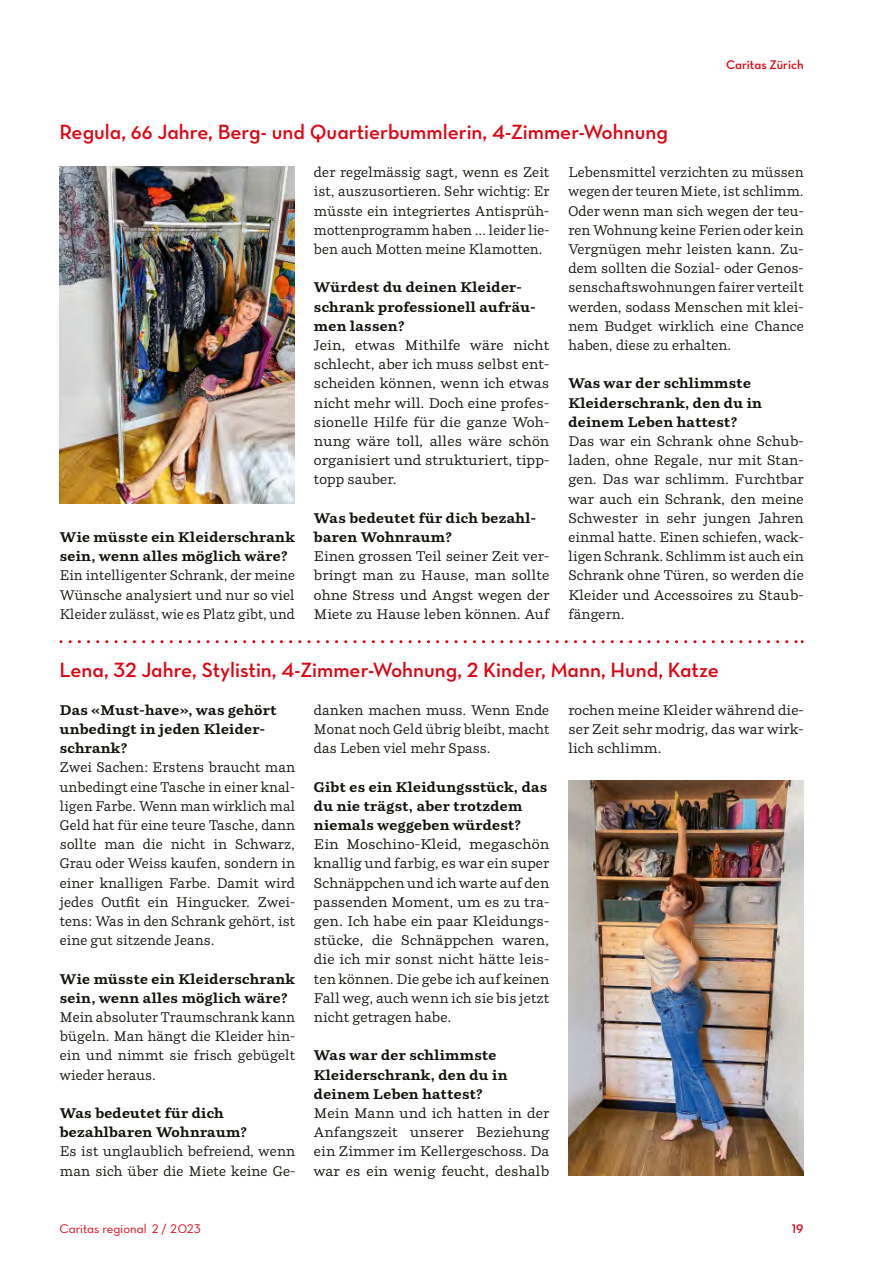
<style>
.page{position:relative;width:893px;height:1263px;background:#fff}
.page>*{position:absolute;margin:0;border:0;box-sizing:border-box;transform-origin:0 0}
.t1{font:21px "Neutraface Text Demi Alt";color:#de0411}
.t2{font:13.8px/19.2px "Parry Pro";letter-spacing:.01em;color:#12120d;text-align:justify}
.t3{font:700 13.8px/19.2px "Parry Pro";letter-spacing:.02em;color:#12120d}
.t4{font:13.8px/19.2px "Parry Pro";letter-spacing:.01em;color:#12120d;text-align:justify;scale:1.05 1}
.t5{font:12.75px "Neutraface Text Book Alt";color:#de0411}
.t6{font:12.75px "Neutraface Text Demi Alt";color:#de0411}
</style>
<div class="page">
<img style="left:60px;top:167px;width:235px;height:337px">
<svg style="left:70px;top:640px;width:733px;height:3px"></svg>
<img style="left:568px;top:780px;width:236px;height:395px">
<h1 class="t1" style="left:60px;top:119px;width:610px">Regula, 66 Jahre, Berg- und Quartierbummlerin, 4-Zimmer-Wohnung</h1>
<p class="t6" style="left:726px;top:57px;width:79px">Caritas Zürich</p>
<p class="t3" style="left:60px;top:527px;width:236px">Wie müsste ein Kleiderschrank sein, wenn alles möglich wäre?</p>
<p class="t2" style="left:60px;top:566px;width:236px">Ein intelligenter Schrank, der meine Wünsche analysiert und nur so viel Kleider zulässt, wie es Platz gibt, und</p>
<p class="t2" style="left:314px;top:163px;width:237px">der regelmässig sagt, wenn es Zeit ist, auszusortieren. Sehr wichtig: Er müsste ein integriertes Antisprüh&shy;mottenprogramm haben … leider lie&shy;ben auch Motten meine Klamotten.</p>
<p class="t3" style="left:314px;top:278px;width:223px">Würdest du deinen Kleider&shy;schrank professionell aufräu&shy;men lassen?</p>
<p class="t2" style="left:314px;top:335px;width:237px">Jein, etwas Mithilfe wäre nicht schlecht, aber ich muss selbst ent&shy;scheiden können, wenn ich etwas nicht mehr will. Doch eine profes&shy;sionelle Hilfe für die ganze Woh&shy;nung wäre toll, alles wäre schön organisiert und strukturiert, tipp&shy;topp sauber.</p>
<p class="t3" style="left:314px;top:508px;width:223px">Was bedeutet für dich bezahl&shy;baren Wohnraum?</p>
<p class="t2" style="left:314px;top:547px;width:237px">Einen grossen Teil seiner Zeit ver&shy;bringt man zu Hause, man sollte ohne Stress und Angst wegen der Miete zu Hause leben können. Auf</p>
<p class="t2" style="left:568px;top:163px;width:237px">Lebensmittel verzichten zu müssen wegen der teuren Miete, ist schlimm.<br>Oder wenn man sich wegen der teu&shy;ren Wohnung keine Ferien oder kein Vergnügen mehr leisten kann. Zu&shy;dem sollten die Sozial- oder Genos&shy;senschaftswohnungen fairer verteilt werden, sodass Menschen mit klei&shy;nem Budget wirklich eine Chance haben, diese zu erhalten.</p>
<p class="t3" style="left:568px;top:374px;width:195px">Was war der schlimmste<br>Kleiderschrank, den du in deinem Leben hattest?</p>
<p class="t2" style="left:568px;top:431px;width:237px">Das war ein Schrank ohne Schub&shy;laden, ohne Regale, nur mit Stan&shy;gen. Das war schlimm. Furchtbar war auch ein Schrank, den meine Schwester in sehr jungen Jahren einmal hatte. Einen schiefen, wack&shy;ligen Schrank. Schlimm ist auch ein Schrank ohne Türen, so werden die Kleider und Accessoires zu Staub&shy;fängern.</p>
<h1 class="t1" style="left:60px;top:656px;width:661px">Lena, 32 Jahre, Stylistin, 4-Zimmer-Wohnung, 2 Kinder, Mann, Hund, Katze</h1>
<p class="t3" style="left:60px;top:700px;width:218px">Das «Must-have», was gehört unbedingt in jeden Kleider&shy;schrank?</p>
<p class="t2" style="left:60px;top:758px;width:237px">Zwei Sachen: Erstens braucht man unbedingt eine Tasche in einer knal&shy;ligen Farbe. Wenn man wirklich mal Geld hat für eine teure Tasche, dann sollte man die nicht in Schwarz, Grau oder Weiss kaufen, sondern in einer knalligen Farbe. Damit wird jedes Outfit ein Hingucker. Zwei&shy;tens: Was in den Schrank gehört, ist eine gut sitzende Jeans.</p>
<p class="t3" style="left:60px;top:969px;width:237px">Wie müsste ein Kleiderschrank sein, wenn alles möglich wäre?</p>
<p class="t2" style="left:60px;top:1007px;width:237px">Mein absoluter Traumschrank kann bügeln. Man hängt die Kleider hin&shy;ein und nimmt sie frisch gebügelt wieder heraus.</p>
<p class="t3" style="left:60px;top:1103px;width:189px">Was bedeutet für dich bezahlbaren Wohnraum?</p>
<p class="t2" style="left:60px;top:1142px;width:237px">Es ist unglaublich befreiend, wenn man sich über die Miete keine Ge-</p>
<p class="t5" style="left:60px;top:1221px;width:143px">Caritas regional 2 / 2023</p>
<p class="t2" style="left:314px;top:700px;width:237px">danken machen muss. Wenn Ende Monat noch Geld übrig bleibt, macht das Leben viel mehr Spass.</p>
<p class="t3" style="left:314px;top:777px;width:235px">Gibt es ein Kleidungsstück, das du nie trägst, aber trotzdem niemals weggeben würdest?</p>
<p class="t4" style="left:314px;top:835px;width:226px">Ein Moschino-Kleid, megaschön knallig und farbig, es war ein super Schnäppchen und ich warte auf den passenden Moment, um es zu tra&shy;gen. Ich habe ein paar Kleidungs&shy;stücke, die Schnäppchen waren, die ich mir sonst nicht hätte leis&shy;ten können. Die gebe ich auf keinen Fall weg, auch wenn ich sie bis jetzt nicht getragen habe.</p>
<p class="t3" style="left:314px;top:1046px;width:195px">Was war der schlimmste<br>Kleiderschrank, den du in deinem Leben hattest?</p>
<p class="t2" style="left:314px;top:1103px;width:237px">Mein Mann und ich hatten in der Anfangszeit unserer Beziehung ein Zimmer im Kellergeschoss. Da war es ein wenig feucht, deshalb</p>
<p class="t2" style="left:568px;top:700px;width:237px">rochen meine Kleider während die&shy;ser Zeit sehr modrig, das war wirk&shy;lich schlimm.</p>
<p class="t6" style="left:792px;top:1221px;width:13px">19</p>
</div>
